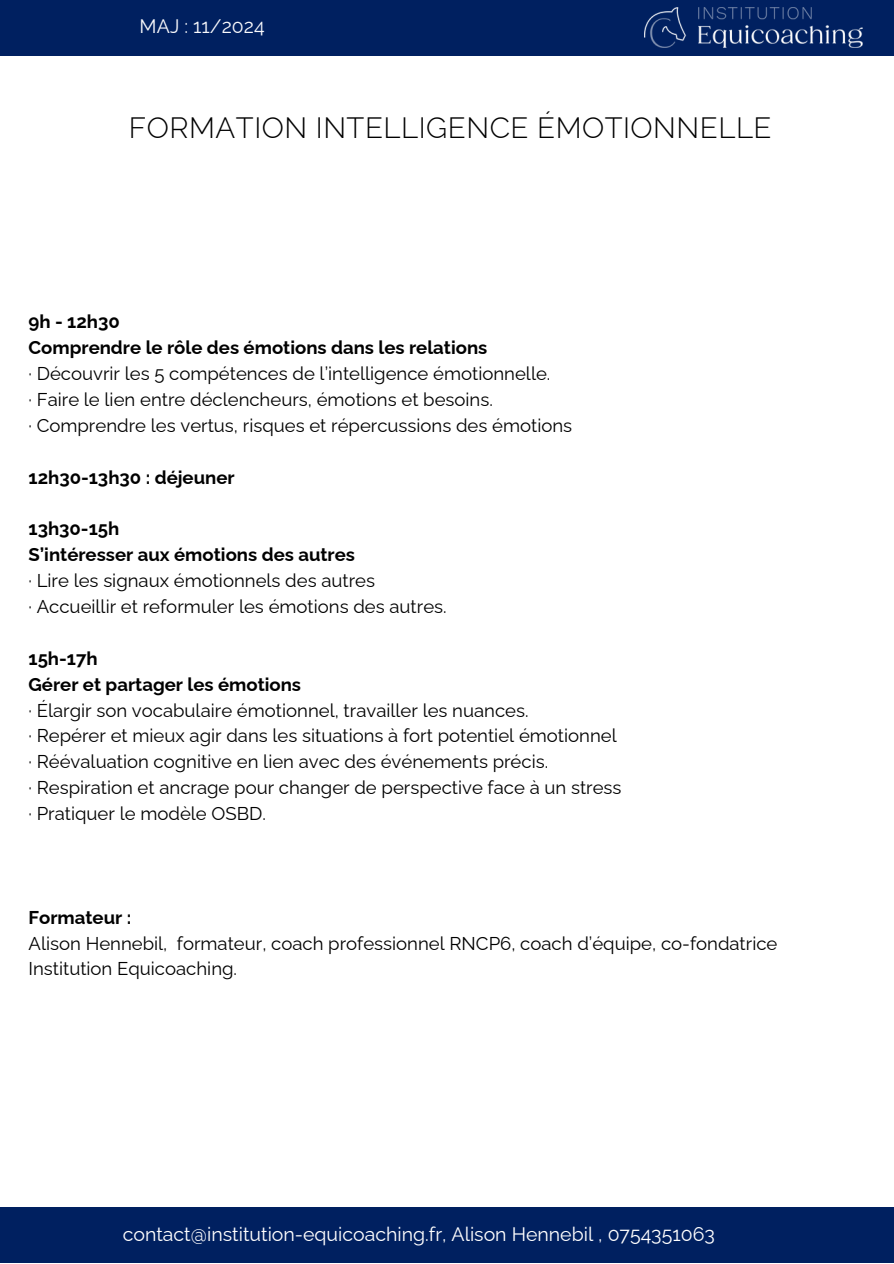
<style>
.page{position:relative;width:894px;height:1264px;background:#fff}
.page>*{position:absolute;margin:0;border:0;box-sizing:border-box;transform-origin:0 0}
.t1{font:300 29.4px "Raleway";letter-spacing:.02em;color:#000}
.t2{font:19.5px "Raleway";color:#fff}
.t3{font:19.5px "Raleway";color:#f9f9fc}
.t4{font:18.6px/25.8px "Raleway";color:#000}
.t5{font:700 18.6px "Raleway";color:#000}
</style>
<div class="page">
<div style="left:0;top:1207px;width:893px;height:55px;background:#002060"></div>
<div style="left:0;top:0;width:893px;height:55px;background:#002060"></div>
<img style="left:644px;top:7px;width:218px;height:41px">
<h1 class="t3" style="left:140px;top:15px;width:127px">MAJ : 11/2024</h1>
<h2 class="t1" style="left:129px;top:110px;width:644px">FORMATION INTELLIGENCE ÉMOTIONNELLE</h2>
<p class="t5" style="left:29px;top:311px;width:93px">9h - 12h30</p>
<p class="t5" style="left:29px;top:336px;width:460px">Comprendre le rôle des émotions dans les relations</p>
<p class="t4" style="left:29px;top:360px;width:523px">· Découvrir les 5 compétences de l’intelligence émotionnelle.</p>
<p class="t4" style="left:29px;top:386px;width:466px">· Faire le lien entre déclencheurs, émotions et besoins.</p>
<p class="t4" style="left:29px;top:412px;width:545px">· Comprendre les vertus, risques et répercussions des émotions</p>
<h3 class="t5" style="left:29px;top:466px;width:208px">12h30-13h30 : déjeuner</h3>
<p class="t5" style="left:29px;top:518px;width:92px">13h30-15h</p>
<p class="t5" style="left:29px;top:543px;width:328px">S’intéresser aux émotions des autres</p>
<p class="t4" style="left:29px;top:567px;width:348px">· Lire les signaux émotionnels des autres</p>
<p class="t4" style="left:29px;top:593px;width:419px">· Accueillir et reformuler les émotions des autres.</p>
<p class="t5" style="left:29px;top:647px;width:71px">15h-17h</p>
<p class="t5" style="left:29px;top:673px;width:274px">Gérer et partager les émotions</p>
<p class="t4" style="left:29px;top:697px;width:501px">· Élargir son vocabulaire émotionnel, travailler les nuances.</p>
<p class="t4" style="left:29px;top:723px;width:589px">· Repérer et mieux agir dans les situations à fort potentiel émotionnel</p>
<p class="t4" style="left:29px;top:749px;width:521px">· Réévaluation cognitive en lien avec des événements précis.</p>
<p class="t4" style="left:29px;top:774px;width:594px">· Respiration et ancrage pour changer de perspective face à un stress</p>
<p class="t4" style="left:29px;top:800px;width:239px">· Pratiquer le modèle OSBD.</p>
<p class="t5" style="left:29px;top:906px;width:104px">Formateur :</p>
<p class="t4" style="left:29px;top:930px;width:750px">Alison Hennebil, formateur, coach professionnel RNCP6, coach d’équipe, co-fondatrice<br>Institution Equicoaching.</p>
<p class="t2" style="left:123px;top:1222px;width:593px">contact@institution-equicoaching.fr, Alison Hennebil , 0754351063</p>
</div>
